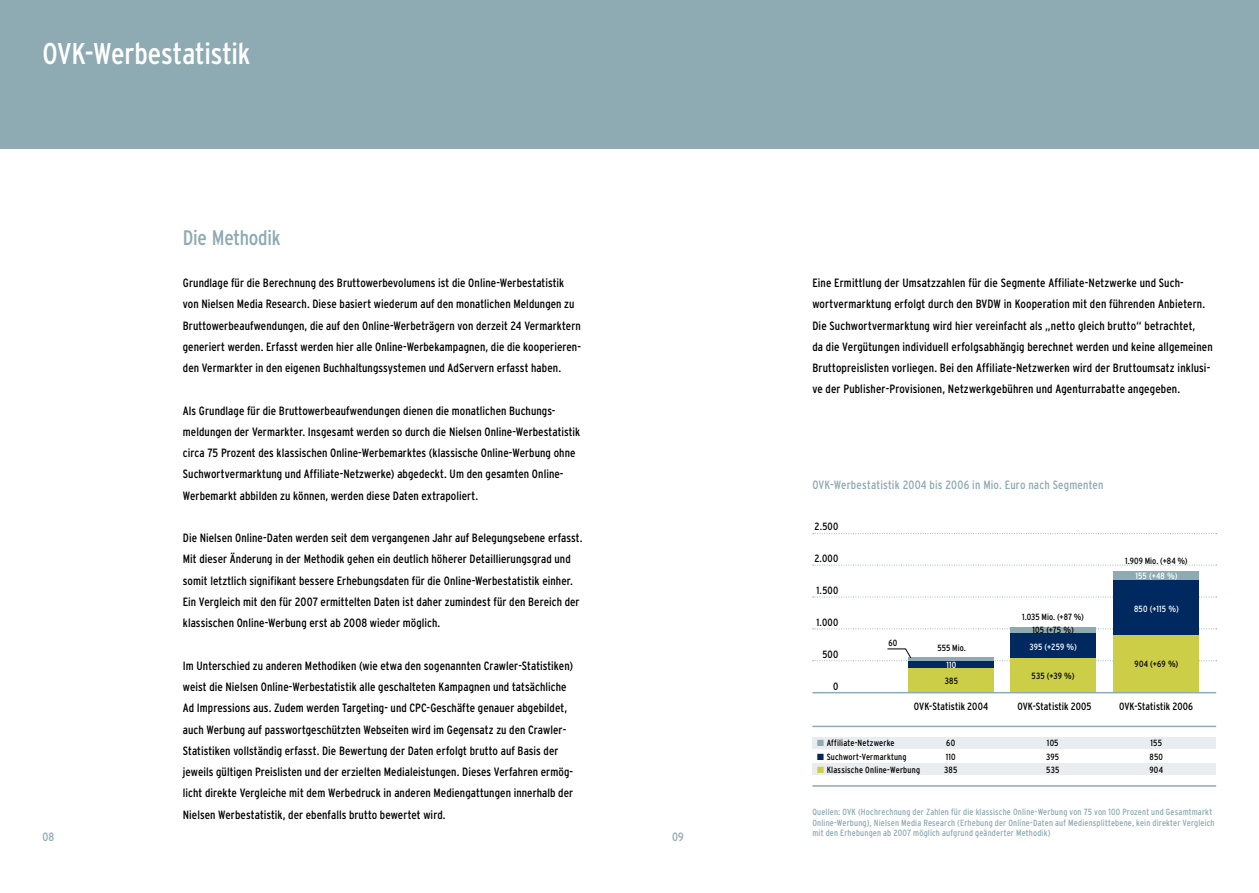
<style>
.page{position:relative;width:1259px;height:893px;background:#fff}
.page>*{position:absolute;margin:0;border:0;box-sizing:border-box;transform-origin:0 0}
.t1{font:condensed 30px "Interstate";letter-spacing:-.005em;color:#fff}
.t2{font:condensed 21px "Interstate";letter-spacing:-.01em;color:#8eaab2}
.t3{font:condensed 12px/21.3px "Interstate";letter-spacing:.005em;color:#000}
.t4{font:condensed 12px "Interstate";letter-spacing:.015em;color:#8eaab2}
.t5{font:condensed 10.5px "Interstate";letter-spacing:.01em;color:#000}
.t6{font:condensed 9px/10.5px "Interstate";letter-spacing:.02em;color:#8eaab2}
.t7{font:condensed 9px "Interstate";letter-spacing:.02em;color:#000}
.t8{font:condensed 9px "Interstate";letter-spacing:.025em;color:#fff}
.s1{color:#8eaab2}
.s2{color:#00295f}
.s3{color:#ccce47}
</style>
<div class="page">
<div style="left:0;top:0;width:1259px;height:149px;background:#8eaab2"></div>
<svg style="left:813px;top:565px;width:403px;height:1px"></svg>
<svg style="left:813px;top:533px;width:403px;height:1px"></svg>
<div style="left:812px;top:763px;width:403px;height:12px;background:#eaedef"></div>
<div style="left:812px;top:737px;width:403px;height:12px;background:#eaedef"></div>
<svg style="left:813px;top:597px;width:403px;height:1px"></svg>
<svg style="left:813px;top:628px;width:403px;height:1px"></svg>
<div style="left:909px;top:661px;width:85px;height:7px;background:#00295f"></div>
<div style="left:909px;top:668px;width:85px;height:25px;background:#ccce47"></div>
<hr style="left:812px;top:785px;width:404px;height:2px;background:#8eaab2">
<hr style="left:812px;top:726px;width:404px;height:1px;background:#8eaab2">
<div style="left:1010px;top:627px;width:85px;height:6px;background:#8eaab2"></div>
<div style="left:1010px;top:633px;width:85px;height:25px;background:#00295f"></div>
<div style="left:1010px;top:658px;width:85px;height:35px;background:#ccce47"></div>
<svg style="left:813px;top:648px;width:403px;height:13px"></svg>
<div style="left:1114px;top:571px;width:85px;height:10px;background:#8eaab2"></div>
<div style="left:1114px;top:581px;width:85px;height:54px;background:#00295f"></div>
<div style="left:1114px;top:635px;width:85px;height:58px;background:#ccce47"></div>
<hr style="left:812px;top:692px;width:404px;height:1px;background:#8eaab2">
<h1 class="t1" style="left:43px;top:42px;width:210px">OVK-Werbestatistik</h1>
<h2 class="t2" style="left:183px;top:229px;width:99px">Die Methodik</h2>
<p class="t3" style="left:183px;top:273px;width:400px">Grundlage für die Berechnung des Bruttowerbevolumens ist die Online-Werbestatistik von Nielsen Media Research. Diese basiert wiederum auf den monatlichen Meldungen zu Bruttowerbeaufwendungen, die auf den Online-Werbeträgern von derzeit 24 Vermarktern generiert werden. Erfasst werden hier alle Online-Werbekampagnen, die die kooperieren&shy;den Vermarkter in den eigenen Buchhaltungssystemen und AdServern erfasst haben.</p>
<p class="t3" style="left:183px;top:401px;width:399px">Als Grundlage für die Bruttowerbeaufwendungen dienen die monatlichen Buchungs&shy;meldungen der Vermarkter. Insgesamt werden so durch die Nielsen Online-Werbestatistik circa 75 Prozent des klassischen Online-Werbemarktes (klassische Online-Werbung ohne Suchwortvermarktung und Affiliate-Netzwerke) abgedeckt. Um den gesamten Online-Werbemarkt abbilden zu können, werden diese Daten extrapoliert.</p>
<p class="t3" style="left:183px;top:528px;width:401px">Die Nielsen Online-Daten werden seit dem vergangenen Jahr auf Belegungsebene erfasst.<br>Mit dieser Änderung in der Methodik gehen ein deutlich höherer Detaillierungsgrad und somit letztlich signifikant bessere Erhebungsdaten für die Online-Werbestatistik einher.<br>Ein Vergleich mit den für 2007 ermittelten Daten ist daher zumindest für den Bereich der klassischen Online-Werbung erst ab 2008 wieder möglich.</p>
<p class="t3" style="left:183px;top:656px;width:392px">Im Unterschied zu anderen Methodiken (wie etwa den sogenannten Crawler-Statistiken) weist die Nielsen Online-Werbestatistik alle geschalteten Kampagnen und tatsächliche Ad Impressions aus. Zudem werden Targeting- und CPC-Geschäfte genauer abgebildet, auch Werbung auf passwortgeschützten Webseiten wird im Gegensatz zu den Crawler-Statistiken vollständig erfasst. Die Bewertung der Daten erfolgt brutto auf Basis der jeweils gültigen Preislisten und der erzielten Medialeistungen. Dieses Verfahren ermög&shy;licht direkte Vergleiche mit dem Werbedruck in anderen Mediengattungen innerhalb der Nielsen Werbestatistik, der ebenfalls brutto bewertet wird.</p>
<p class="t4" style="left:43px;top:832px;width:13px">08</p>
<p class="t4" style="left:672px;top:832px;width:13px">09</p>
<p class="t3" style="left:812px;top:273px;width:402px">Eine Ermittlung der Umsatzzahlen für die Segmente Affiliate-Netzwerke und Such&shy;wortvermarktung erfolgt durch den BVDW in Kooperation mit den führenden Anbietern.<br>Die Suchwortvermarktung wird hier vereinfacht als „netto gleich brutto“ betrachtet,<br>da die Vergütungen individuell erfolgsabhängig berechnet werden und keine allgemeinen Bruttopreislisten vorliegen. Bei den Affiliate-Netzwerken wird der Bruttoumsatz inklusi&shy;ve der Publisher-Provisionen, Netzwerkgebühren und Agenturrabatte angegeben.</p>
<p class="t4" style="left:812px;top:480px;width:293px">OVK-Werbestatistik 2004 bis 2006 in Mio. Euro nach Segmenten</p>
<p class="t5" style="left:814px;top:523px;width:25px">2.500</p>
<p class="t5" style="left:814px;top:554px;width:25px">2.000</p>
<p class="t5" style="left:816px;top:586px;width:23px">1.500</p>
<p class="t5" style="left:816px;top:618px;width:23px">1.000</p>
<p class="t5" style="left:822px;top:650px;width:17px">500</p>
<p class="t5" style="left:833px;top:682px;width:7px">0</p>
<p class="t7" style="left:888px;top:639px;width:10px">60</p>
<p class="t7" style="left:1022px;top:613px;width:63px">1.035 Mio. (+87 %)</p>
<p class="t7" style="left:937px;top:644px;width:30px">555 Mio.</p>
<p class="t8" style="left:946px;top:661px;width:11px">110</p>
<p class="t7" style="left:945px;top:677px;width:15px">385</p>
<p class="t7" style="left:1032px;top:627px;width:43px">105 (+75 %)</p>
<p class="t8" style="left:1029px;top:643px;width:49px">395 (+259 %)</p>
<p class="t7" style="left:1031px;top:673px;width:45px">535 (+39 %)</p>
<p class="t5" style="left:914px;top:702px;width:76px">OVK-Statistik 2004</p>
<p class="t5" style="left:1017px;top:702px;width:75px">OVK-Statistik 2005</p>
<p class="t7" style="left:1125px;top:558px;width:64px">1.909 Mio. (+84 %)</p>
<p class="t8" style="left:1135px;top:572px;width:43px">155 (+48 %)</p>
<p class="t8" style="left:1134px;top:605px;width:46px">850 (+115 %)</p>
<p class="t7" style="left:1134px;top:661px;width:45px">904 (+69 %)</p>
<p class="t5" style="left:1119px;top:702px;width:75px">OVK-Statistik 2006</p>
<p class="t7" style="left:817px;top:739px;width:79px"><span class="s1">■</span> Affiliate-Netzwerke</p>
<p class="t7" style="left:946px;top:739px;width:10px">60</p>
<p class="t7" style="left:1047px;top:739px;width:13px">105</p>
<p class="t7" style="left:1150px;top:739px;width:13px">155</p>
<p class="t7" style="left:817px;top:753px;width:91px"><span class="s2">■</span> Suchwort-Vermarktung</p>
<p class="t7" style="left:945px;top:753px;width:11px">110</p>
<p class="t7" style="left:1046px;top:753px;width:14px">395</p>
<p class="t7" style="left:1149px;top:753px;width:15px">850</p>
<p class="t7" style="left:817px;top:766px;width:104px"><span class="s3">■</span> Klassische Online-Werbung</p>
<p class="t7" style="left:944px;top:766px;width:15px">385</p>
<p class="t7" style="left:1046px;top:766px;width:15px">535</p>
<p class="t7" style="left:1149px;top:766px;width:15px">904</p>
<p class="t6" style="left:812px;top:807px;width:404px">Quellen: OVK (Hochrechnung der Zahlen für die klassische Online-Werbung von 75 von 100 Prozent und Gesamtmarkt<br>Online-Werbung), Nielsen Media Research (Erhebung der Online-Daten auf Mediensplittebene, kein direkter Vergleich mit den Erhebungen ab 2007 möglich aufgrund geänderter Methodik)</p>
</div>
